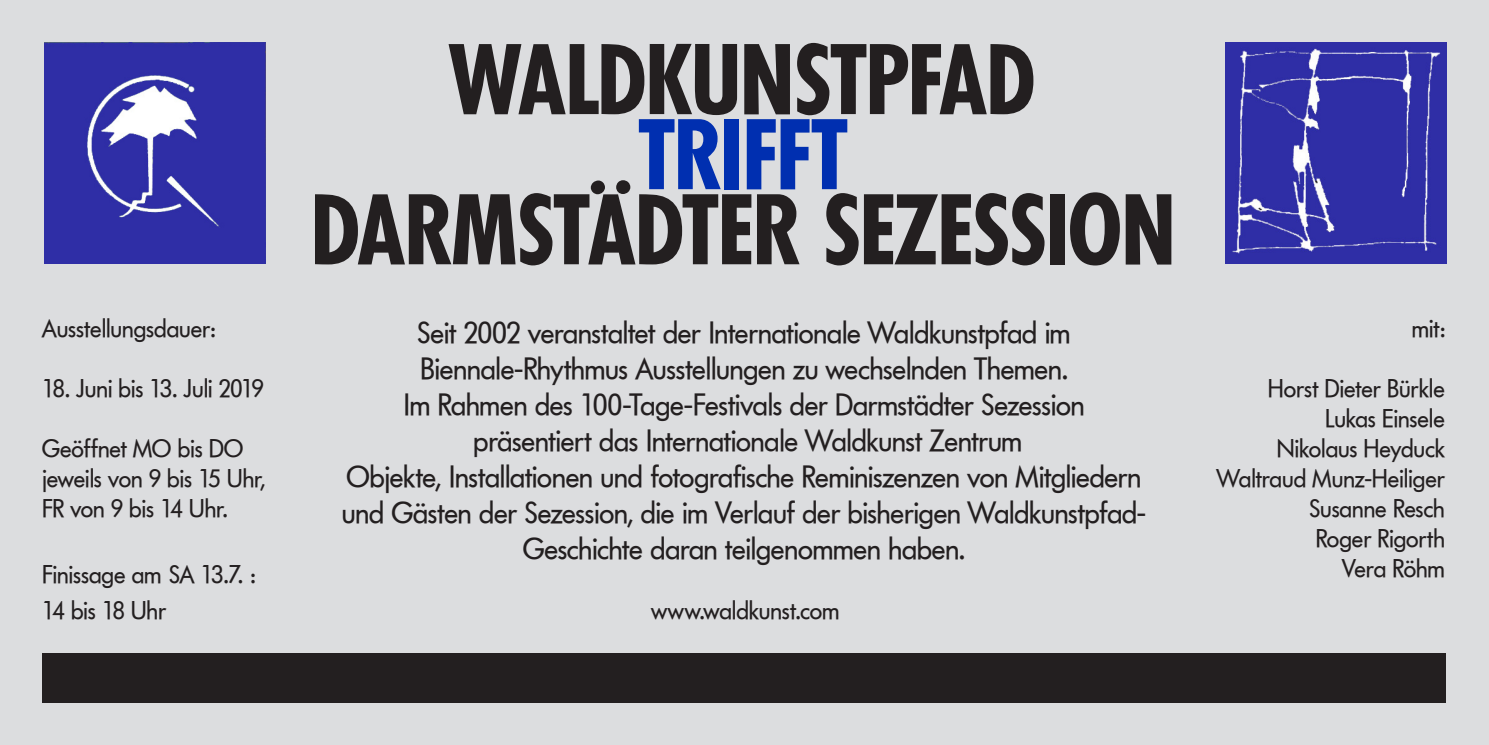
<style>
.page{position:relative;width:1489px;height:745px;background:#fff}
.page>*{position:absolute;margin:0;border:0;box-sizing:border-box;transform-origin:0 0}
.t1{font:100px "Futon Condensed Normal";letter-spacing:-.005em;color:#231f20}
.t2{font:100px "Futon Condensed Normal";letter-spacing:-.005em;color:#002fb0}
.t3{font:30px/36px "Futon Normal";color:#231f20;text-align:center}
.t4{font:25px/30px "Futon Normal";letter-spacing:.005em;color:#231f20}
</style>
<div class="page">
<div style="left:0;top:0;width:1488px;height:744px;background:#dcdddf"></div>
<div style="left:43px;top:652px;width:1403px;height:50px;background:#231f20"></div>
<img style="left:44px;top:42px;width:221px;height:221px">
<img style="left:1225px;top:42px;width:221px;height:221px">
<p class="t4" style="left:42px;top:313px;width:174px">Ausstellungsdauer:</p>
<p class="t4" style="left:42px;top:373px;width:223px">18. Juni bis 13. Juli 2019</p>
<p class="t4" style="left:42px;top:433px;width:224px">Geöffnet MO bis DO jeweils von 9 bis 15 Uhr,<br>FR von 9 bis 14 Uhr.</p>
<p class="t4" style="left:42px;top:556px;width:214px;line-height:36px">Finissage am SA 13.7. :<br>14 bis 18 Uhr</p>
<h1 class="t1" style="left:452px;top:23px;width:585px">WALDKUNSTPFAD</h1>
<h1 class="t2" style="left:640px;top:98px;width:210px">TRIFFT</h1>
<h1 class="t1" style="left:313px;top:173px;width:864px">DARMSTÄDTER SEZESSION</h1>
<p class="t3" style="left:342px;top:314px;width:805px">Seit 2002 veranstaltet der Internationale Waldkunstpfad im Biennale-Rhythmus Ausstellungen zu wechselnden Themen.<br>Im Rahmen des 100-Tage-Festivals der Darmstädter Sezession präsentiert das Internationale Waldkunst Zentrum<br>Objekte, Installationen und fotografische Reminiszenzen von Mitgliedern und Gästen der Sezession, die im Verlauf der bisherigen Waldkunstpfad-Geschichte daran teilgenommen haben.</p>
<p class="t4" style="left:1412px;top:313px;width:34px">mit:</p>
<p class="t4" style="left:1217px;top:373px;width:229px;text-align:right">Horst Dieter Bürkle<br>Lukas Einsele<br>Nikolaus Heyduck<br>Waltraud Munz-Heiliger<br>Susanne Resch<br>Roger Rigorth<br>Vera Röhm</p>
<p class="t4" style="left:651px;top:594px;width:189px">www.waldkunst.com</p>
</div>
